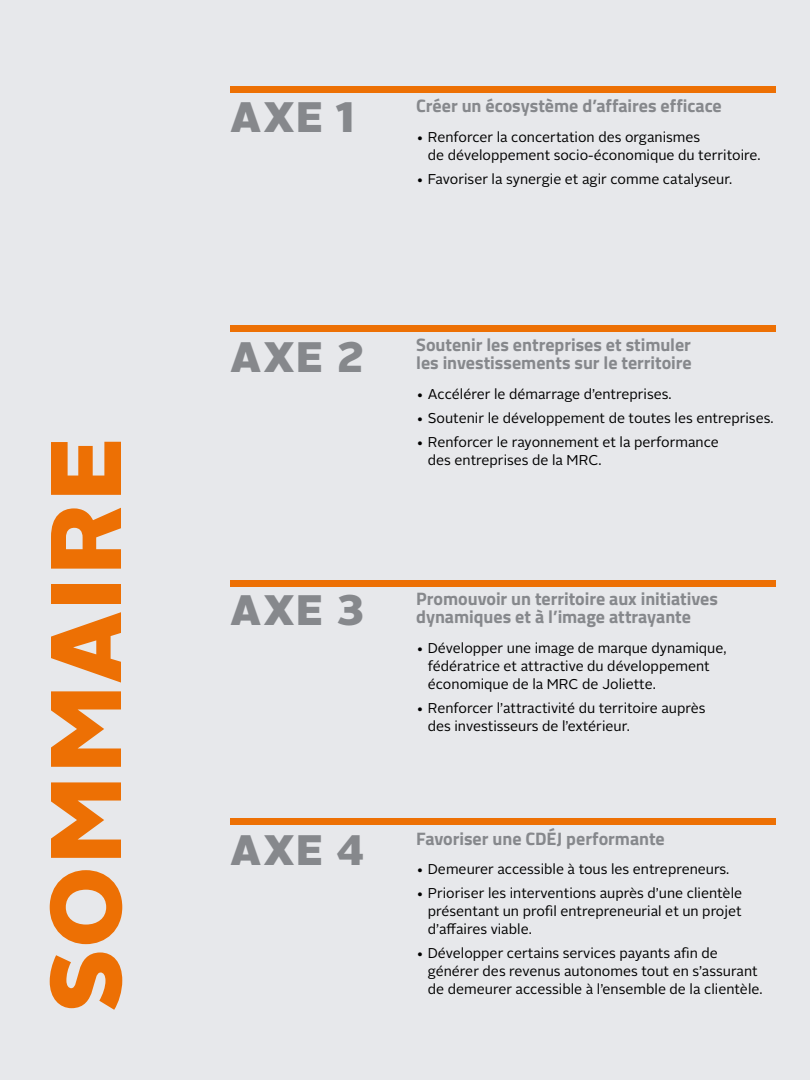
<style>
.page{position:relative;width:810px;height:1080px;background:#e7e8eb}
.page>*{position:absolute;margin:0;border:0;box-sizing:border-box;transform-origin:0 0}
.t1{font:900 100px "Alright Sans";letter-spacing:.03em;color:#ed7004}
.t2{font:900 42.62px "Alright Sans";letter-spacing:.045em;color:#86888c}
.t3{font:700 18px/18px "Titillium Web";letter-spacing:-.005em;color:#86888c}
.t4{font:14.25px/18px "Alright Sans";color:#000}
</style>
<div class="page">
<div style="left:231px;top:86px;width:545px;height:7px;background:#ed7004"></div>
<div style="left:231px;top:325px;width:545px;height:7px;background:#ed7004"></div>
<div style="left:231px;top:580px;width:545px;height:7px;background:#ed7004"></div>
<div style="left:231px;top:818px;width:545px;height:7px;background:#ed7004"></div>
<h1 class="t1" style="left:14px;top:1012px;width:577px;rotate:-90deg">SOMMAIRE</h1>
<h2 class="t2" style="left:231px;top:86px;width:126px">AXE 1</h2>
<p class="t3" style="left:416px;top:96px;width:307px">Créer un écosystème d’affaires efficace</p>
<p class="t4" style="left:428px;top:128px;width:334px;text-indent:-12px">• Renforcer la concertation des organismes<br>de développement socio-économique du territoire.</p>
<p class="t4" style="left:416px;top:170px;width:318px">• Favoriser la synergie et agir comme catalyseur.</p>
<h2 class="t2" style="left:231px;top:327px;width:135px">AXE 2</h2>
<p class="t3" style="left:416px;top:335px;width:277px">Soutenir les entreprises et stimuler les investissements sur le territoire</p>
<p class="t4" style="left:416px;top:385px;width:257px">• Accélérer le démarrage d’entreprises.</p>
<p class="t4" style="left:416px;top:409px;width:359px">• Soutenir le développement de toutes les entreprises.</p>
<p class="t4" style="left:428px;top:433px;width:293px;text-indent:-12px">• Renforcer le rayonnement et la performance des entreprises de la MRC.</p>
<h2 class="t2" style="left:231px;top:580px;width:135px">AXE 3</h2>
<p class="t3" style="left:416px;top:589px;width:303px">Promouvoir un territoire aux initiatives dynamiques et à l’image attrayante</p>
<p class="t4" style="left:428px;top:639px;width:300px;text-indent:-12px">• Développer une image de marque dynamique, fédératrice et attractive du développement économique de la MRC de Joliette.</p>
<p class="t4" style="left:428px;top:699px;width:279px;text-indent:-12px">• Renforcer l’attractivité du territoire auprès des investisseurs de l’extérieur.</p>
<h2 class="t2" style="left:231px;top:819px;width:135px">AXE 4</h2>
<p class="t3" style="left:416px;top:829px;width:250px">Favoriser une CDÉJ performante</p>
<p class="t4" style="left:416px;top:861px;width:315px">• Demeurer accessible à tous les entrepreneurs.</p>
<p class="t4" style="left:428px;top:885px;width:316px;text-align:justify;text-indent:-12px">• Prioriser les interventions auprès d’une clientèle présentant un profil entrepreneurial et un projet d’affaires viable.</p>
<p class="t4" style="left:428px;top:945px;width:336px;text-indent:-12px">• Développer certains services payants afin de générer des revenus autonomes tout en s’assurant de demeurer accessible à l’ensemble de la clientèle.</p>
</div>
